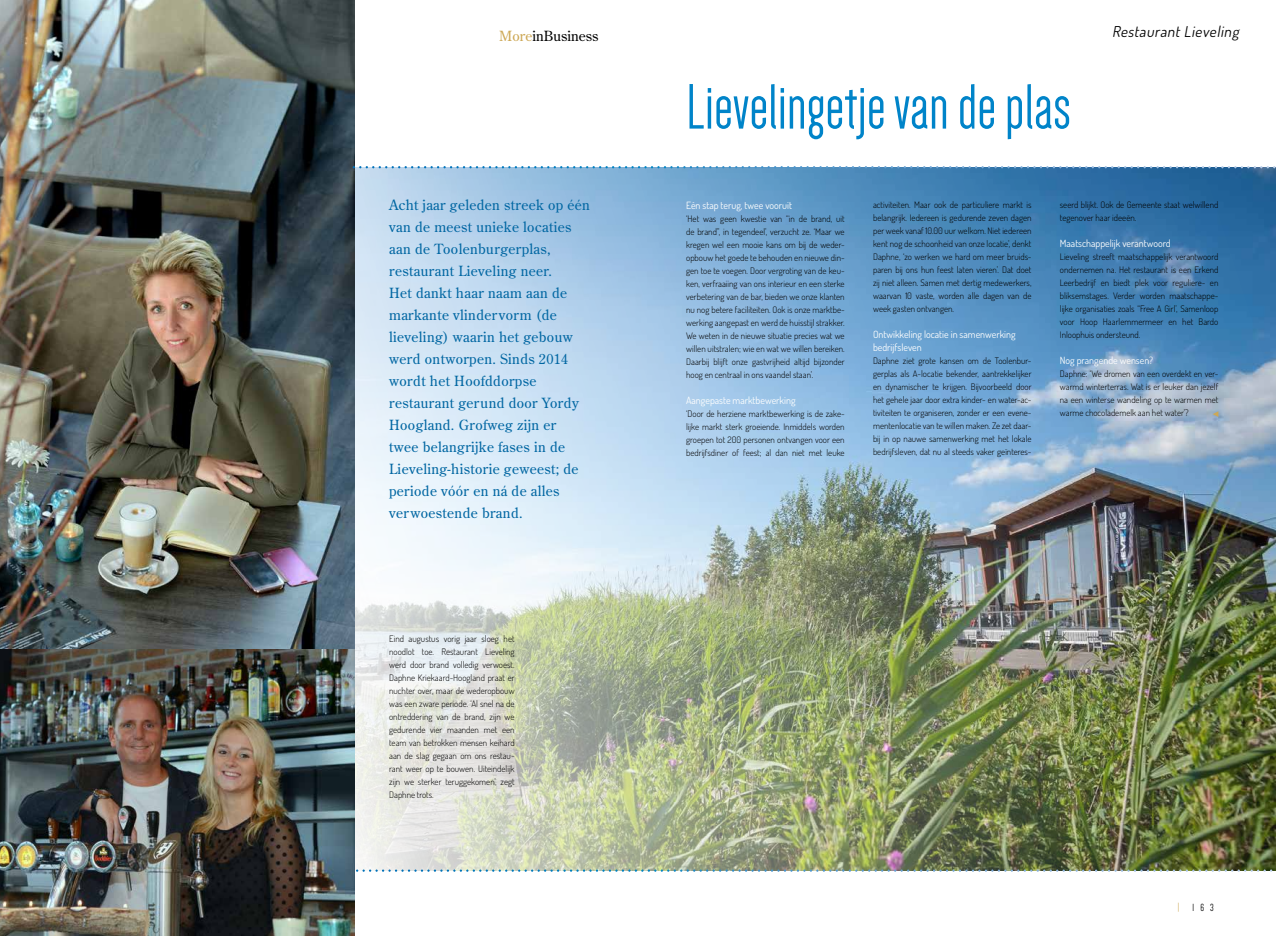
<style>
.page{position:relative;width:1276px;height:936px;background:#fff}
.page>*{position:absolute;margin:0;border:0;box-sizing:border-box;transform-origin:0 0}
.t1{font:66px "Dense";color:#0084c9}
.t2{font:italic 15px "Dosis";color:#000}
.t3{font:14px/22px "Century Old Style Std";letter-spacing:.025em;color:#0066a2}
.t4{font:14px "Century Old Style Std";color:#000}
.t5{font:10.7px "Dense";color:#000}
.t6{font:10.7px "Dense";color:#cda855}
.t7{font:10px/13px "Dosis";color:#fff}
.t8{font:300 9px/13px "Dosis";color:#000;text-align:justify}
.s1{color:#cda855}
</style>
<div class="page">
<img style="left:355px;top:167px;width:921px;height:703px">
<img style="left:0;top:0;width:354px;height:935px">
<svg style="left:1212px;top:411px;width:6px;height:6px"></svg>
<svg style="left:353px;top:166px;width:922px;height:2px"></svg>
<img style="left:356px;top:869px;width:916px;height:2px">
<h3 class="t4" style="left:499px;top:26px;width:101px"><span class="s1">More</span>inBusiness</h3>
<h2 class="t2" style="left:1112px;top:21px;width:132px">RestaurantLieveling</h2>
<h1 class="t1" style="left:686px;top:74px;width:386px">Lievelingetje van de plas</h1>
<p class="t3" style="left:389px;top:193px;width:202px">Acht jaar geleden streek op één van de meest unieke locaties aan de Toolenburgerplas, restaurant Lieveling neer.<br>Het dankt haar naam aan de markante vlindervorm (de lieveling) waarin het gebouw werd ontworpen. Sinds 2014 wordt het Hoofddorpse restaurant gerund door Yordy<br>Hoogland. Grofweg zijn er<br>twee belangrijke fases in de<br>Lieveling-historie geweest; de periode vóór en ná de alles verwoestende brand.</p>
<p class="t7" style="left:686px;top:198px;width:107px">Eén stap terug, twee vooruit</p>
<p class="t8" style="left:686px;top:212px;width:160px">‘Het was geen kwestie van “in de brand, uit de brand”, in tegendeel’, verzucht ze. ‘Maar we kregen wel een mooie kans om bij de weder&shy;opbouw het goede te behouden en nieuwe din&shy;gen toe te voegen. Door vergroting van de keu&shy;ken, verfraaiing van ons interieur en een sterke verbetering van de bar, bieden we onze klanten nu nog betere faciliteiten. Ook is onze marktbe&shy;werking aangepast en werd de huisstijl strakker.<br>We weten in de nieuwe situatie precies wat we willen uitstralen; wie en wat we willen bereiken.<br>Daarbij blijft onze gastvrijheid altijd bijzonder hoog en centraal in ons vaandel staan’.</p>
<p class="t7" style="left:686px;top:393px;width:111px">Aangepaste marktbewerking</p>
<p class="t8" style="left:686px;top:407px;width:160px">‘Door de herziene marktbewerking is de zake&shy;lijke markt sterk groeiende. Inmiddels worden groepen tot 200 personen ontvangen voor een bedrijfsdiner of feest; al dan niet met leuke</p>
<p class="t8" style="left:873px;top:198px;width:160px">activiteiten. Maar ook de particuliere markt is belangrijk. Iedereen is gedurende zeven dagen per week vanaf 10.00 uur welkom. Niet iedereen kent nog de schoonheid van onze locatie’, denkt Daphne, ‘zo werken we hard om meer bruids&shy;paren bij ons hun feest laten vieren’. Dat doet zij niet alleen. Samen met dertig medewerkers, waarvan 10 vaste, worden alle dagen van de week gasten ontvangen.</p>
<p class="t7" style="left:873px;top:327px;width:144px">Ontwikkeling locatie in samenwerking bedrijfsleven</p>
<p class="t8" style="left:873px;top:354px;width:160px">Daphne ziet grote kansen om de Toolenbur&shy;gerplas als A-locatie bekender, aantrekkelijker en dynamischer te krijgen. Bijvoorbeeld door het gehele jaar door extra kinder- en water-ac&shy;tiviteiten te organiseren, zonder er een evene&shy;mentenlocatie van te willen maken. Ze zet daar&shy;bij in op nauwe samenwerking met het lokale bedrijfsleven, dat nu al steeds vaker geïnteres-</p>
<p class="t8" style="left:1060px;top:198px;width:160px">seerd blijkt. Ook de Gemeente staat welwillend tegenover haar ideeën.</p>
<p class="t7" style="left:1060px;top:236px;width:112px">Maatschappelijk verantwoord</p>
<p class="t8" style="left:1060px;top:250px;width:160px">Lieveling streeft maatschappelijk verantwoord ondernemen na. Het restaurant is een Erkend Leerbedrijf en biedt plek voor reguliere- en bliksemstages. Verder worden maatschappe&shy;lijke organisaties zoals “Free A Girl’, Samenloop voor Hoop Haarlemmermeer en het Bardo Inloophuis ondersteund.</p>
<p class="t7" style="left:1060px;top:353px;width:95px">Nog prangende wensen?</p>
<p class="t8" style="left:1060px;top:367px;width:160px">Daphne: ‘We dromen van een overdekt en ver&shy;warmd winterterras. Wat is er leuker dan jezelf na een winterse wandeling op te warmen met warme chocolademelk aan het water’?</p>
<p class="t8" style="left:389px;top:631px;width:127px">Eind augustus vorig jaar sloeg het noodlot toe. Restaurant Lieveling werd door brand volledig verwoest.<br>Daphne Kriekaard-Hoogland praat er nuchter over, maar de wederopbouw was een zware periode. ‘Al snel na de ontreddering van de brand, zijn we gedurende vier maanden met een team van betrokken mensen keihard aan de slag gegaan om ons restau&shy;rant weer op te bouwen. Uiteindelijk zijn we sterker teruggekomen’, zegt Daphne trots.</p>
<p class="t6" style="left:1177px;top:902px;width:3px">|</p>
<p class="t5" style="left:1192px;top:902px;width:22px">163</p>
</div>
